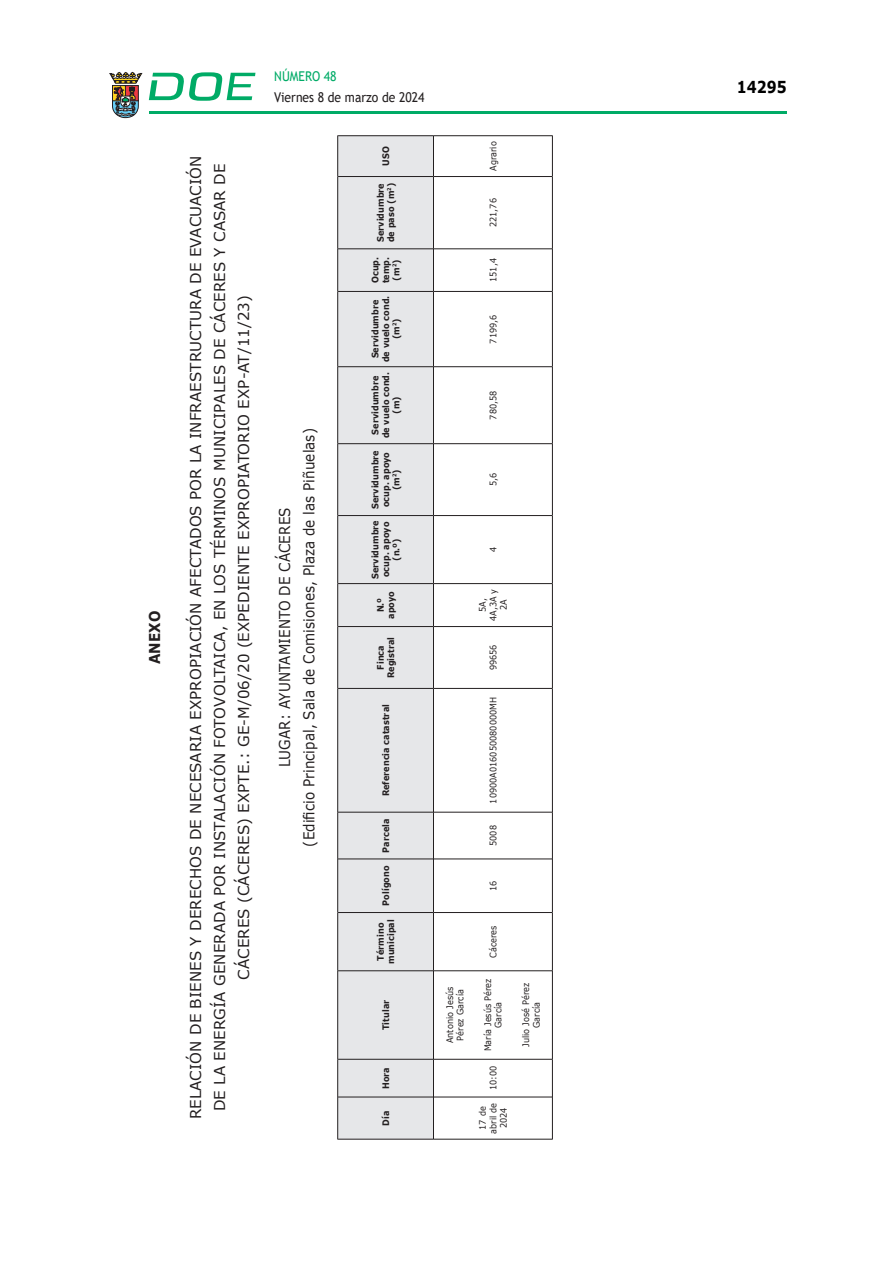
<style>
.page{position:relative;width:893px;height:1263px;background:#fff}
.page>*{position:absolute;margin:0;border:0;box-sizing:border-box;transform-origin:0 0}
.t1{font:700 16.5px "Verdana";color:#000;scale:.85 1}
.CUERPO_DE_TEXTO{font:15px/24px "Verdana";letter-spacing:.005em;color:#231f20;text-align:center}
.CUERPO_DE_TEXTO-2{font:15px/24px "Verdana";letter-spacing:.005em;color:#231f20;text-align:center;scale:.9 1}
.CUERPO_DE_TEXTO-3{font:700 15px "Verdana";letter-spacing:.005em;color:#231f20;scale:.9 1}
.t2{font:13.5px "Trebuchet MS";color:#231f20;scale:.9 1}
.t3{font:13.5px "Trebuchet MS";color:#00ab67;scale:.9 1}
.TABLATITULO{font:700 9px/10.5px "Verdana";letter-spacing:.005em;color:#231f20;text-align:center;scale:.9 1}
.CUERPO_DE_TEXTO-4{font:9px/10.5px "Verdana";letter-spacing:.005em;color:#231f20;text-align:center;scale:.9 1}
</style>
<div class="page">
<hr style="left:149px;top:111px;width:638px;height:3px;background:#00ab66">
<svg style="left:109px;top:72px;width:33px;height:46px"></svg>
<svg style="left:149px;top:72px;width:106px;height:29px"></svg>
<div style="left:338px;top:136px;width:95px;height:1003px;background:#e6e7e9"></div>
<hr style="left:337px;top:1097px;width:1px;height:42px;background:#231f20">
<hr style="left:338px;top:1139px;width:95px;height:1px;background:#231f20">
<hr style="left:337px;top:1059px;width:1px;height:38px;background:#231f20">
<hr style="left:338px;top:1097px;width:95px;height:1px;background:#231f20">
<hr style="left:337px;top:971px;width:1px;height:88px;background:#231f20">
<hr style="left:338px;top:1059px;width:95px;height:1px;background:#231f20">
<hr style="left:337px;top:912px;width:1px;height:59px;background:#231f20">
<hr style="left:338px;top:970px;width:95px;height:1px;background:#231f20">
<hr style="left:337px;top:859px;width:1px;height:53px;background:#231f20">
<hr style="left:338px;top:912px;width:95px;height:1px;background:#231f20">
<hr style="left:337px;top:812px;width:1px;height:47px;background:#231f20">
<hr style="left:338px;top:858px;width:95px;height:1px;background:#231f20">
<hr style="left:337px;top:688px;width:1px;height:124px;background:#231f20">
<hr style="left:338px;top:812px;width:95px;height:1px;background:#231f20">
<hr style="left:337px;top:626px;width:1px;height:62px;background:#231f20">
<hr style="left:338px;top:688px;width:95px;height:1px;background:#231f20">
<hr style="left:337px;top:584px;width:1px;height:42px;background:#231f20">
<hr style="left:338px;top:626px;width:95px;height:1px;background:#231f20">
<hr style="left:337px;top:515px;width:1px;height:69px;background:#231f20">
<hr style="left:338px;top:583px;width:95px;height:1px;background:#231f20">
<hr style="left:337px;top:444px;width:1px;height:71px;background:#231f20">
<hr style="left:338px;top:515px;width:95px;height:1px;background:#231f20">
<hr style="left:337px;top:367px;width:1px;height:77px;background:#231f20">
<hr style="left:338px;top:443px;width:95px;height:1px;background:#231f20">
<hr style="left:337px;top:291px;width:1px;height:76px;background:#231f20">
<hr style="left:338px;top:366px;width:95px;height:1px;background:#231f20">
<hr style="left:337px;top:249px;width:1px;height:42px;background:#231f20">
<hr style="left:338px;top:291px;width:95px;height:1px;background:#231f20">
<hr style="left:337px;top:177px;width:1px;height:72px;background:#231f20">
<hr style="left:338px;top:248px;width:95px;height:1px;background:#231f20">
<hr style="left:337px;top:135px;width:1px;height:42px;background:#231f20">
<hr style="left:338px;top:176px;width:95px;height:1px;background:#231f20">
<hr style="left:338px;top:135px;width:95px;height:1px;background:#231f20">
<hr style="left:433px;top:1097px;width:1px;height:42px;background:#231f20">
<hr style="left:434px;top:1139px;width:118px;height:1px;background:#231f20">
<hr style="left:433px;top:1059px;width:1px;height:38px;background:#231f20">
<hr style="left:434px;top:1097px;width:118px;height:1px;background:#231f20">
<hr style="left:433px;top:971px;width:1px;height:88px;background:#231f20">
<hr style="left:434px;top:1059px;width:118px;height:1px;background:#231f20">
<hr style="left:433px;top:912px;width:1px;height:59px;background:#231f20">
<hr style="left:434px;top:970px;width:118px;height:1px;background:#231f20">
<hr style="left:433px;top:859px;width:1px;height:53px;background:#231f20">
<hr style="left:434px;top:912px;width:118px;height:1px;background:#231f20">
<hr style="left:433px;top:812px;width:1px;height:47px;background:#231f20">
<hr style="left:434px;top:858px;width:118px;height:1px;background:#231f20">
<hr style="left:433px;top:688px;width:1px;height:124px;background:#231f20">
<hr style="left:434px;top:812px;width:118px;height:1px;background:#231f20">
<hr style="left:433px;top:626px;width:1px;height:62px;background:#231f20">
<hr style="left:434px;top:688px;width:118px;height:1px;background:#231f20">
<hr style="left:433px;top:584px;width:1px;height:42px;background:#231f20">
<hr style="left:434px;top:626px;width:118px;height:1px;background:#231f20">
<hr style="left:433px;top:515px;width:1px;height:69px;background:#231f20">
<hr style="left:434px;top:583px;width:118px;height:1px;background:#231f20">
<hr style="left:433px;top:444px;width:1px;height:71px;background:#231f20">
<hr style="left:434px;top:515px;width:118px;height:1px;background:#231f20">
<hr style="left:433px;top:367px;width:1px;height:77px;background:#231f20">
<hr style="left:434px;top:443px;width:118px;height:1px;background:#231f20">
<hr style="left:433px;top:291px;width:1px;height:76px;background:#231f20">
<hr style="left:434px;top:366px;width:118px;height:1px;background:#231f20">
<hr style="left:433px;top:249px;width:1px;height:42px;background:#231f20">
<hr style="left:434px;top:291px;width:118px;height:1px;background:#231f20">
<hr style="left:433px;top:177px;width:1px;height:72px;background:#231f20">
<hr style="left:434px;top:248px;width:118px;height:1px;background:#231f20">
<hr style="left:433px;top:135px;width:1px;height:42px;background:#231f20">
<hr style="left:434px;top:176px;width:118px;height:1px;background:#231f20">
<hr style="left:434px;top:135px;width:118px;height:1px;background:#231f20">
<hr style="left:552px;top:1097px;width:1px;height:42px;background:#231f20">
<hr style="left:552px;top:1059px;width:1px;height:38px;background:#231f20">
<hr style="left:552px;top:971px;width:1px;height:88px;background:#231f20">
<hr style="left:552px;top:912px;width:1px;height:59px;background:#231f20">
<hr style="left:552px;top:859px;width:1px;height:53px;background:#231f20">
<hr style="left:552px;top:812px;width:1px;height:47px;background:#231f20">
<hr style="left:552px;top:688px;width:1px;height:124px;background:#231f20">
<hr style="left:552px;top:626px;width:1px;height:62px;background:#231f20">
<hr style="left:552px;top:584px;width:1px;height:42px;background:#231f20">
<hr style="left:552px;top:515px;width:1px;height:69px;background:#231f20">
<hr style="left:552px;top:444px;width:1px;height:71px;background:#231f20">
<hr style="left:552px;top:367px;width:1px;height:77px;background:#231f20">
<hr style="left:552px;top:291px;width:1px;height:76px;background:#231f20">
<hr style="left:552px;top:249px;width:1px;height:42px;background:#231f20">
<hr style="left:552px;top:177px;width:1px;height:72px;background:#231f20">
<hr style="left:552px;top:135px;width:1px;height:42px;background:#231f20">
<p class="CUERPO_DE_TEXTO-3" style="left:144px;top:664px;width:61px;rotate:-90deg">ANEXO</p>
<p class="CUERPO_DE_TEXTO" style="left:184px;top:1119px;width:965px;rotate:-90deg">RELACIÓN DE BIENES Y DERECHOS DE NECESARIA EXPROPIACIÓN AFECTADOS POR LA INFRAESTRUCTURA DE EVACUACIÓN<br>DE LA ENERGÍA GENERADA POR INSTALACIÓN FOTOVOLTAICA, EN LOS TÉRMINOS MUNICIPALES DE CÁCERES Y CASAR DE<br>CÁCERES (CÁCERES) EXPTE.: GE-M/06/20 (EXPEDIENTE EXPROPIATORIO EXP-AT/11/23)</p>
<p class="t3" style="left:274px;top:67px;width:71px">NÚMERO 48</p>
<p class="t2" style="left:274px;top:88px;width:168px">Viernes 8 de marzo de 2024</p>
<p class="TABLATITULO" style="left:380px;top:166px;width:23px;rotate:-90deg">USO</p>
<p class="TABLATITULO" style="left:375px;top:242px;width:67px;text-align:left;rotate:-90deg">Servidumbre de paso (m<sup>2</sup>)</p>
<p class="TABLATITULO" style="left:370px;top:283px;width:31px;rotate:-90deg">Ocup. temp. (m<sup>2</sup>)</p>
<p class="CUERPO_DE_TEXTO-2" style="left:273px;top:846px;width:466px;rotate:-90deg">LUGAR: AYUNTAMIENTO DE CÁCERES<br>(Edificio Principal, Sala de Comisiones, Plaza de las Piñuelas)</p>
<p class="TABLATITULO" style="left:370px;top:362px;width:75px;rotate:-90deg">Servidumbre de vuelo cond. (m<sup>2</sup>)</p>
<p class="TABLATITULO" style="left:370px;top:438px;width:75px;rotate:-90deg">Servidumbre de vuelo cond. (m)</p>
<p class="TABLATITULO" style="left:370px;top:509px;width:67px;rotate:-90deg">Servidumbre ocup. apoyo (m<sup>2</sup>)</p>
<p class="TABLATITULO" style="left:370px;top:579px;width:67px;rotate:-90deg">Servidumbre ocup. apoyo (n.º)</p>
<p class="TABLATITULO" style="left:375px;top:619px;width:32px;rotate:-90deg">N.º apoyo</p>
<p class="TABLATITULO" style="left:375px;top:678px;width:47px;rotate:-90deg">Finca<br>Registral</p>
<p class="TABLATITULO" style="left:380px;top:796px;width:104px;rotate:-90deg">Referencia catastral</p>
<p class="TABLATITULO" style="left:380px;top:852px;width:39px;rotate:-90deg">Parcela</p>
<p class="TABLATITULO" style="left:380px;top:906px;width:46px;rotate:-90deg">Polígono</p>
<p class="TABLATITULO" style="left:375px;top:964px;width:51px;rotate:-90deg">Término municipal</p>
<p class="TABLATITULO" style="left:380px;top:1030px;width:35px;rotate:-90deg">Titular</p>
<p class="TABLATITULO" style="left:380px;top:1089px;width:26px;rotate:-90deg">Hora</p>
<p class="TABLATITULO" style="left:380px;top:1125px;width:18px;rotate:-90deg">Día</p>
<p class="CUERPO_DE_TEXTO-4" style="left:488px;top:171px;width:34px;rotate:-90deg">Agrario</p>
<p class="CUERPO_DE_TEXTO-4" style="left:488px;top:227px;width:34px;rotate:-90deg">221,76</p>
<p class="CUERPO_DE_TEXTO-4" style="left:488px;top:282px;width:28px;rotate:-90deg">151,4</p>
<p class="CUERPO_DE_TEXTO-4" style="left:488px;top:343px;width:34px;rotate:-90deg">7199,6</p>
<p class="CUERPO_DE_TEXTO-4" style="left:488px;top:420px;width:34px;rotate:-90deg">780,58</p>
<p class="CUERPO_DE_TEXTO-4" style="left:488px;top:486px;width:16px;rotate:-90deg">5,6</p>
<p class="CUERPO_DE_TEXTO-4" style="left:488px;top:552px;width:7px;rotate:-90deg">4</p>
<p class="CUERPO_DE_TEXTO-4" style="left:477px;top:621px;width:37px;rotate:-90deg">5A,<br>4A,3A y<br>2A</p>
<p class="CUERPO_DE_TEXTO-4" style="left:488px;top:670px;width:30px;rotate:-90deg">99656</p>
<p class="CUERPO_DE_TEXTO-4" style="left:488px;top:804px;width:120px;rotate:-90deg">10900A016050080000MH</p>
<p class="CUERPO_DE_TEXTO-4" style="left:488px;top:846px;width:25px;rotate:-90deg">5008</p>
<p class="CUERPO_DE_TEXTO-4" style="left:488px;top:891px;width:13px;rotate:-90deg">16</p>
<p class="CUERPO_DE_TEXTO-4" style="left:488px;top:958px;width:37px;rotate:-90deg">Cáceres</p>
<p class="CUERPO_DE_TEXTO-4" style="left:444px;top:1043px;width:64px;text-align:left;rotate:-90deg">Antonio Jesús<br>Pérez García</p>
<p class="CUERPO_DE_TEXTO-4" style="left:482px;top:1051px;width:83px;rotate:-90deg">María Jesús Pérez<br>García</p>
<p class="CUERPO_DE_TEXTO-4" style="left:520px;top:1047px;width:73px;rotate:-90deg">Julio José Pérez<br>García</p>
<p class="CUERPO_DE_TEXTO-4" style="left:488px;top:1090px;width:29px;rotate:-90deg">10:00</p>
<p class="CUERPO_DE_TEXTO-4" style="left:477px;top:1133px;width:36px;rotate:-90deg">17 de abril de<br>2024</p>
<p class="t1" style="left:737px;top:75px;width:60px">14295</p>
</div>
